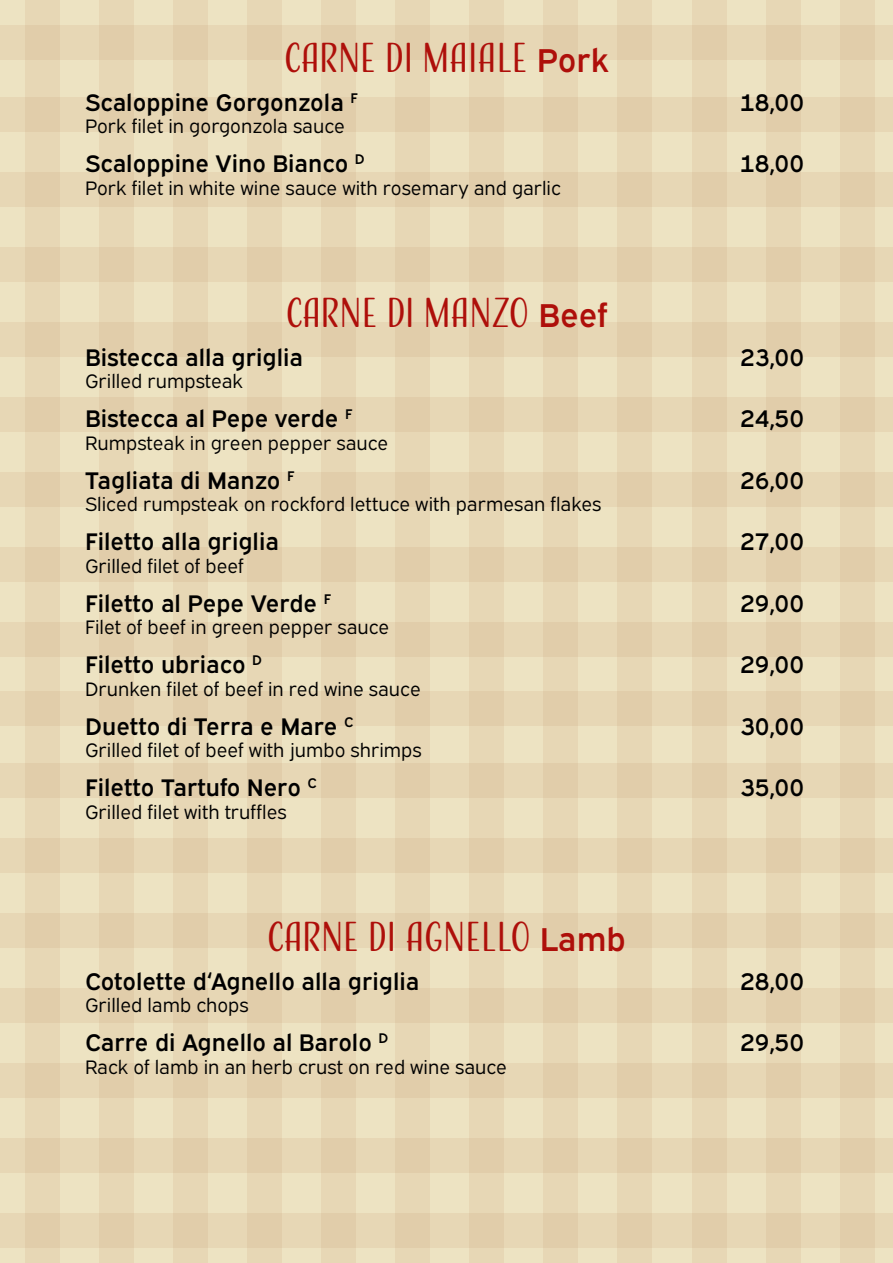
<style>
.page{position:relative;width:893px;height:1263px;background:#ede3c2}
.page>*{position:absolute;margin:0;border:0;box-sizing:border-box;transform-origin:0 0}
.t1{font:39px "Adorn S Condensed Sans";letter-spacing:-.01em;color:#ae0f0a}
.t2{font:24px "Expressway Sb";color:#000}
.t3{font:19.5px "Expressway Bk";color:#000}
.s1{font-family:"Expressway Sb";font-size:33px}
</style>
<div class="page">
<div style="left:618px;top:0;width:34px;height:1263px;background:#e7d7b5"></div>
<div style="left:544px;top:0;width:34px;height:1263px;background:#e7d7b5"></div>
<div style="left:470px;top:0;width:34px;height:1263px;background:#e7d7b5"></div>
<div style="left:396px;top:0;width:34px;height:1263px;background:#e7d7b5"></div>
<div style="left:322px;top:0;width:34px;height:1263px;background:#e7d7b5"></div>
<div style="left:247px;top:0;width:35px;height:1263px;background:#e7d7b5"></div>
<div style="left:173px;top:0;width:34px;height:1263px;background:#e7d7b5"></div>
<div style="left:99px;top:0;width:34px;height:1263px;background:#e7d7b5"></div>
<div style="left:25px;top:0;width:34px;height:1263px;background:#e7d7b5"></div>
<div style="left:840px;top:0;width:34px;height:1263px;background:#e7d7b5"></div>
<div style="left:766px;top:0;width:34px;height:1263px;background:#e7d7b5"></div>
<div style="left:692px;top:0;width:34px;height:1263px;background:#e7d7b5"></div>
<div style="left:0;top:26px;width:893px;height:34px;background:#e7d7b5"></div>
<div style="left:0;top:97px;width:893px;height:34px;background:#e7d7b5"></div>
<div style="left:0;top:172px;width:893px;height:34px;background:#e7d7b5"></div>
<div style="left:0;top:247px;width:893px;height:34px;background:#e7d7b5"></div>
<div style="left:0;top:322px;width:893px;height:34px;background:#e7d7b5"></div>
<div style="left:0;top:397px;width:893px;height:34px;background:#e7d7b5"></div>
<div style="left:0;top:472px;width:893px;height:34px;background:#e7d7b5"></div>
<div style="left:0;top:547px;width:893px;height:34px;background:#e7d7b5"></div>
<div style="left:0;top:622px;width:893px;height:34px;background:#e7d7b5"></div>
<div style="left:0;top:692px;width:893px;height:34px;background:#e7d7b5"></div>
<div style="left:0;top:763px;width:893px;height:34px;background:#e7d7b5"></div>
<div style="left:0;top:838px;width:893px;height:34px;background:#e7d7b5"></div>
<div style="left:0;top:913px;width:893px;height:34px;background:#e7d7b5"></div>
<div style="left:0;top:988px;width:893px;height:34px;background:#e7d7b5"></div>
<div style="left:0;top:1063px;width:893px;height:34px;background:#e7d7b5"></div>
<div style="left:0;top:1138px;width:893px;height:34px;background:#e7d7b5"></div>
<div style="left:0;top:1213px;width:893px;height:34px;background:#e7d7b5"></div>
<h1 class="t1" style="left:284px;top:33px;width:327px">CARNE DI MAIALE <span class="s1">Pork</span></h1>
<p class="t2" style="left:85px;top:83px;width:274px">Scaloppine Gorgonzola <sup>F</sup></p>
<p class="t2" style="left:740px;top:83px;width:66px">18,00</p>
<p class="t3" style="left:85px;top:111px;width:261px">Pork filet in gorgonzola sauce</p>
<p class="t2" style="left:85px;top:145px;width:281px">Scaloppine Vino Bianco <sup>D</sup></p>
<p class="t2" style="left:740px;top:145px;width:66px">18,00</p>
<p class="t3" style="left:85px;top:173px;width:477px">Pork filet in white wine sauce with rosemary and garlic</p>
<h1 class="t1" style="left:285px;top:288px;width:324px">CARNE DI MANZO <span class="s1">Beef</span></h1>
<p class="t2" style="left:85px;top:338px;width:220px">Bistecca alla griglia</p>
<p class="t2" style="left:740px;top:338px;width:66px">23,00</p>
<p class="t3" style="left:85px;top:366px;width:160px">Grilled rumpsteak</p>
<p class="t2" style="left:85px;top:400px;width:269px">Bistecca al Pepe verde <sup>F</sup></p>
<p class="t2" style="left:740px;top:400px;width:66px">24,50</p>
<p class="t3" style="left:85px;top:428px;width:305px">Rumpsteak in green pepper sauce</p>
<p class="t2" style="left:85px;top:461px;width:211px">Tagliata di Manzo <sup>F</sup></p>
<p class="t2" style="left:740px;top:461px;width:66px">26,00</p>
<p class="t3" style="left:85px;top:489px;width:518px">Sliced rumpsteak on rockford lettuce with parmesan flakes</p>
<p class="t2" style="left:85px;top:523px;width:195px">Filetto alla griglia</p>
<p class="t2" style="left:740px;top:523px;width:66px">27,00</p>
<p class="t3" style="left:85px;top:551px;width:160px">Grilled filet of beef</p>
<p class="t2" style="left:85px;top:584px;width:248px">Filetto al Pepe Verde <sup>F</sup></p>
<p class="t2" style="left:740px;top:584px;width:66px">29,00</p>
<p class="t3" style="left:85px;top:612px;width:306px">Filet of beef in green pepper sauce</p>
<p class="t2" style="left:85px;top:646px;width:179px">Filetto ubriaco <sup>D</sup></p>
<p class="t2" style="left:740px;top:646px;width:66px">29,00</p>
<p class="t3" style="left:85px;top:674px;width:337px">Drunken filet of beef in red wine sauce</p>
<p class="t2" style="left:85px;top:707px;width:270px">Duetto di Terra e Mare <sup>C</sup></p>
<p class="t2" style="left:740px;top:707px;width:66px">30,00</p>
<p class="t3" style="left:85px;top:735px;width:338px">Grilled filet of beef with jumbo shrimps</p>
<p class="t2" style="left:85px;top:769px;width:233px">Filetto Tartufo Nero <sup>C</sup></p>
<p class="t2" style="left:740px;top:769px;width:66px">35,00</p>
<p class="t3" style="left:85px;top:797px;width:203px">Grilled filet with truffles</p>
<h1 class="t1" style="left:267px;top:912px;width:361px">CARNE DI AGNELLO <span class="s1">Lamb</span></h1>
<p class="t2" style="left:85px;top:962px;width:336px">Cotolette d‘Agnello alla griglia</p>
<p class="t2" style="left:740px;top:962px;width:66px">28,00</p>
<p class="t3" style="left:85px;top:990px;width:165px">Grilled lamb chops</p>
<p class="t2" style="left:85px;top:1024px;width:305px">Carre di Agnello al Barolo <sup>D</sup></p>
<p class="t2" style="left:740px;top:1024px;width:66px">29,50</p>
<p class="t3" style="left:85px;top:1052px;width:423px">Rack of lamb in an herb crust on red wine sauce</p>
</div>
